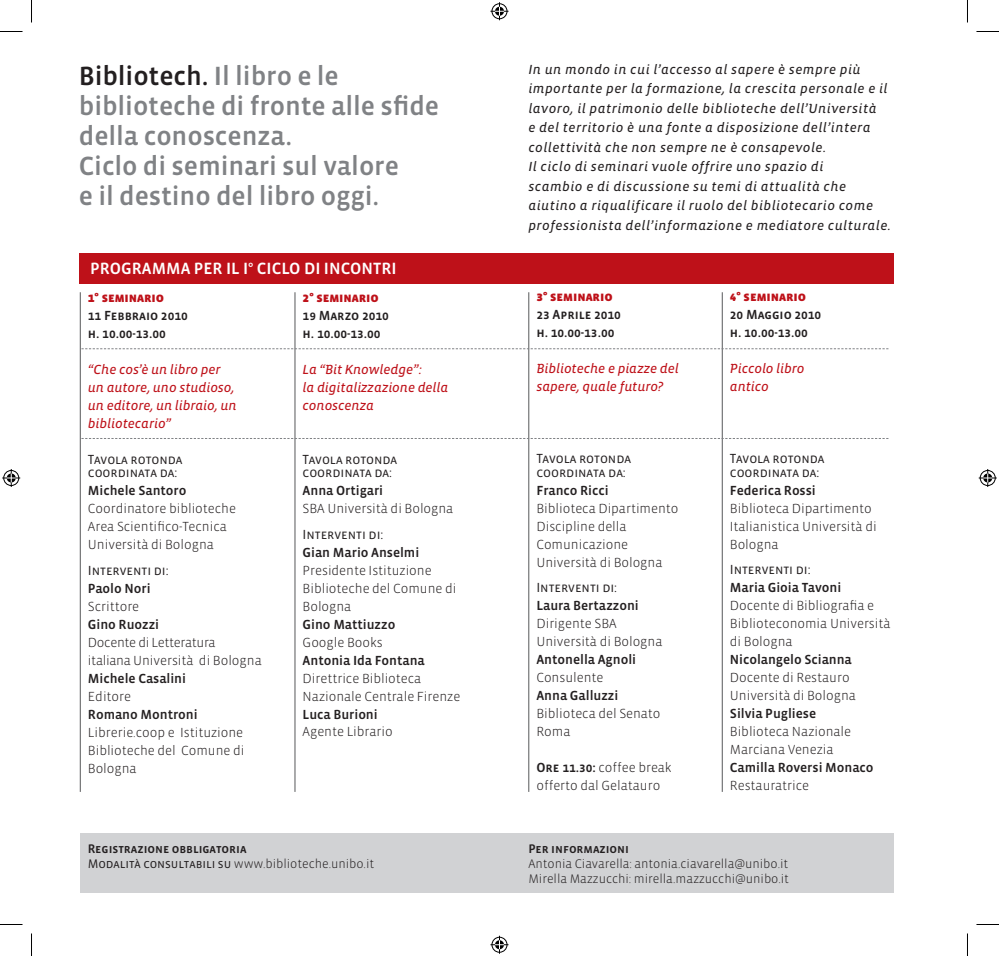
<style>
.page{position:relative;width:999px;height:956px;background:#fff}
.page>*{position:absolute;margin:0;border:0;box-sizing:border-box;transform-origin:0 0}
.t1{font:27px/30px "Vista Sans Med";letter-spacing:-.005em;color:#808285}
.t2{font:16.65px "Vista Sans SC Med";color:#fff}
.t3{font:300 13.5px/18px "Vista Sans";letter-spacing:-.005em;color:#231f20}
.t4{font:13.5px/19.5px "Vista Sans Alt Reg Ita";letter-spacing:.035em;color:#231f20}
.t5{font:13.5px "Vista Sans Med";letter-spacing:-.005em;color:#231f20}
.t6{font:13.5px/18px "Vista Sans Alt Reg Ita";letter-spacing:-.005em;color:#be1119}
.t7{font:13.5px/13.5px "Vista Sans SC Book";letter-spacing:-.005em;color:#231f20}
.t8{font:13.5px/18px "Vista Sans SC Med";letter-spacing:-.005em;color:#231f20}
.t9{font:300 13.5px/18px "Vista Sans";letter-spacing:-.025em;color:#231f20}
.t10{font:13.5px "Vista Sans SC Black";letter-spacing:-.005em;color:#be1119}
.t11{font:300 12.75px/15px "Vista Sans";letter-spacing:-.005em;color:#231f20}
.t12{font:12.75px "Vista Sans SC Med";letter-spacing:-.005em;color:#231f20}
.s1{color:#231f20}
.s2{font-family:"Vista Sans SC Book";font-weight:400}
.s3{font-family:"Vista Sans SC Med";font-weight:400}
</style>
<div class="page">
<div style="left:80px;top:833px;width:813px;height:60px;background:#d1d2d4"></div>
<div style="left:79px;top:253px;width:814px;height:30px;background:#be1119"></div>
<hr style="left:80px;top:292px;width:1px;height:500px;background:#57585a">
<hr style="left:294px;top:292px;width:1px;height:500px;background:#57585a">
<hr style="left:528px;top:292px;width:1px;height:500px;background:#57585a">
<hr style="left:721px;top:292px;width:1px;height:500px;background:#57585a">
<svg style="left:81px;top:348px;width:807px;height:1px"></svg>
<svg style="left:81px;top:438px;width:807px;height:1px"></svg>
<svg style="left:0;top:31px;width:22px;height:1px"></svg>
<svg style="left:976px;top:31px;width:22px;height:1px"></svg>
<svg style="left:0;top:924px;width:22px;height:1px"></svg>
<svg style="left:976px;top:924px;width:22px;height:1px"></svg>
<svg style="left:31px;top:0;width:1px;height:23px"></svg>
<svg style="left:31px;top:933px;width:1px;height:23px"></svg>
<svg style="left:967px;top:0;width:1px;height:23px"></svg>
<svg style="left:967px;top:933px;width:1px;height:23px"></svg>
<svg style="left:490px;top:2px;width:18px;height:18px"></svg>
<svg style="left:490px;top:936px;width:18px;height:18px"></svg>
<svg style="left:2px;top:469px;width:18px;height:18px"></svg>
<svg style="left:978px;top:469px;width:18px;height:18px"></svg>
<h1 class="t1" style="left:79px;top:61px;width:362px"><span class="s1">Bibliotech.</span> Il libro e le biblioteche di fronte alle sfide della conoscenza.<br>Ciclo di seminari sul valore<br>e il destino del libro oggi.</h1>
<p class="t2" style="left:90px;top:260px;width:308px">PROGRAMMA PER IL I° CICLO DI INCONTRI</p>
<p class="t10" style="left:88px;top:290px;width:78px">1° seminario</p>
<p class="t8" style="left:88px;top:306px;width:101px">11 Febbraio 2010 h. 10.00-13.00</p>
<p class="t6" style="left:88px;top:360px;width:150px">“Che cos’è un libro per un autore, uno studioso, un editore, un libraio, un bibliotecario”</p>
<p class="t7" style="left:88px;top:453px;width:96px">Tavola rotonda coordinata da:</p>
<p class="t5" style="left:88px;top:484px;width:100px">Michele Santoro</p>
<p class="t3" style="left:88px;top:500px;width:149px">Coordinatore biblioteche<br>Area Scientifico-Tecnica<br>Università di Bologna</p>
<p class="t7" style="left:88px;top:564px;width:82px">Interventi di:</p>
<p class="t5" style="left:88px;top:581px;width:64px">Paolo Nori</p>
<p class="t3" style="left:88px;top:597px;width:53px">Scrittore</p>
<p class="t5" style="left:88px;top:617px;width:73px">Gino Ruozzi</p>
<p class="t9" style="left:88px;top:633px;width:175px">Docente di Letteratura italiana Università di Bologna</p>
<p class="t5" style="left:88px;top:671px;width:100px">Michele Casalini</p>
<p class="t3" style="left:88px;top:687px;width:45px">Editore</p>
<p class="t5" style="left:88px;top:707px;width:111px">Romano Montroni</p>
<p class="t3" style="left:88px;top:723px;width:158px;text-align:justify">Librerie.coop e Istituzione Biblioteche del Comune di Bologna</p>
<p class="t10" style="left:302px;top:290px;width:78px">2° seminario</p>
<p class="t8" style="left:302px;top:306px;width:88px">19 Marzo 2010 h. 10.00-13.00</p>
<p class="t6" style="left:302px;top:360px;width:147px">La “Bit Knowledge”:<br>la digitalizzazione della conoscenza</p>
<p class="t7" style="left:302px;top:452px;width:96px">Tavola rotonda coordinata da:</p>
<p class="t5" style="left:302px;top:484px;width:82px">Anna Ortigari</p>
<p class="t3" style="left:302px;top:500px;width:152px">SBA Università di Bologna</p>
<p class="t7" style="left:302px;top:527px;width:82px">Interventi di:</p>
<p class="t5" style="left:302px;top:545px;width:118px">Gian Mario Anselmi</p>
<p class="t3" style="left:302px;top:561px;width:155px">Presidente Istituzione<br>Biblioteche del Comune di<br>Bologna</p>
<p class="t5" style="left:302px;top:617px;width:94px">Gino Mattiuzzo</p>
<p class="t3" style="left:302px;top:633px;width:82px">Google Books</p>
<p class="t5" style="left:302px;top:653px;width:124px">Antonia Ida Fontana</p>
<p class="t3" style="left:302px;top:669px;width:159px">Direttrice Biblioteca<br>Nazionale Centrale Firenze</p>
<p class="t5" style="left:302px;top:707px;width:77px">Luca Burioni</p>
<p class="t3" style="left:302px;top:723px;width:92px">Agente Librario</p>
<p class="t12" style="left:88px;top:842px;width:160px">Registrazione obbligatoria</p>
<p class="t11" style="left:88px;top:856px;width:288px"><span class="s2">Modalità consultabili su</span> www.biblioteche.unibo.it</p>
<p class="t4" style="left:528px;top:60px;width:364px">In un mondo in cui l’accesso al sapere è sempre più importante per la formazione, la crescita personale e il lavoro, il patrimonio delle biblioteche dell’Università<br>e del territorio è una fonte a disposizione dell’intera collettività che non sempre ne è consapevole.<br>Il ciclo di seminari vuole offrire uno spazio di<br>scambio e di discussione su temi di attualità che aiutino a riqualificare il ruolo del bibliotecario come professionista dell’informazione e mediatore culturale.</p>
<p class="t10" style="left:536px;top:290px;width:78px">3° seminario</p>
<p class="t8" style="left:536px;top:306px;width:86px">23 Aprile 2010 h. 10.00-13.00</p>
<p class="t6" style="left:536px;top:360px;width:144px">Biblioteche e piazze del sapere, quale futuro?</p>
<p class="t7" style="left:536px;top:452px;width:96px">Tavola rotonda coordinata da:</p>
<p class="t5" style="left:536px;top:483px;width:74px">Franco Ricci</p>
<p class="t3" style="left:536px;top:500px;width:143px">Biblioteca Dipartimento<br>Discipline della<br>Comunicazione<br>Università di Bologna</p>
<p class="t7" style="left:536px;top:581px;width:82px">Interventi di:</p>
<p class="t5" style="left:536px;top:599px;width:104px">Laura Bertazzoni</p>
<p class="t3" style="left:536px;top:615px;width:127px">Dirigente SBA<br>Università di Bologna</p>
<p class="t5" style="left:536px;top:653px;width:101px">Antonella Agnoli</p>
<p class="t3" style="left:536px;top:669px;width:68px">Consulente</p>
<p class="t5" style="left:536px;top:689px;width:83px">Anna Galluzzi</p>
<p class="t3" style="left:536px;top:705px;width:126px">Biblioteca del Senato<br>Roma</p>
<p class="t3" style="left:536px;top:759px;width:137px"><span class="s3">Ore 11.30:</span> coffee break offerto dal Gelatauro</p>
<p class="t10" style="left:730px;top:290px;width:78px">4° seminario</p>
<p class="t8" style="left:730px;top:306px;width:93px">20 Maggio 2010 h. 10.00-13.00</p>
<p class="t6" style="left:730px;top:360px;width:76px">Piccolo libro antico</p>
<p class="t7" style="left:730px;top:452px;width:96px">Tavola rotonda coordinata da:</p>
<p class="t5" style="left:730px;top:483px;width:87px">Federica Rossi</p>
<p class="t3" style="left:730px;top:500px;width:148px">Biblioteca Dipartimento<br>Italianistica Università di<br>Bologna</p>
<p class="t7" style="left:730px;top:563px;width:82px">Interventi di:</p>
<p class="t5" style="left:730px;top:581px;width:113px">Maria Gioia Tavoni</p>
<p class="t3" style="left:730px;top:597px;width:162px">Docente di Bibliografia e<br>Biblioteconomia Università di Bologna</p>
<p class="t5" style="left:730px;top:653px;width:123px">Nicolangelo Scianna</p>
<p class="t3" style="left:730px;top:669px;width:127px">Docente di Restauro<br>Università di Bologna</p>
<p class="t5" style="left:730px;top:707px;width:88px">Silvia Pugliese</p>
<p class="t3" style="left:730px;top:723px;width:123px">Biblioteca Nazionale<br>Marciana Venezia</p>
<p class="t5" style="left:730px;top:761px;width:145px">Camilla Roversi Monaco</p>
<p class="t3" style="left:730px;top:777px;width:81px">Restauratrice</p>
<p class="t12" style="left:528px;top:842px;width:102px">Per informazioni</p>
<p class="t11" style="left:528px;top:856px;width:262px">Antonia Ciavarella: antonia.ciavarella@unibo.it<br>Mirella Mazzucchi: mirella.mazzucchi@unibo.it</p>
</div>
